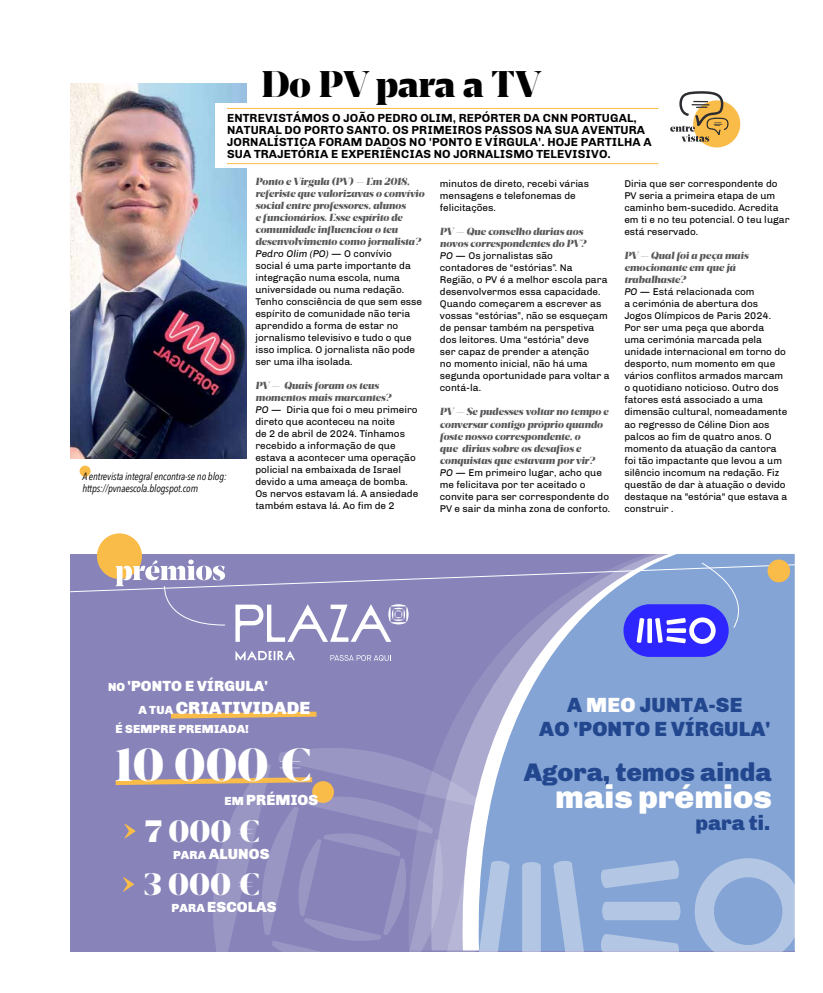
<style>
.page{position:relative;width:823px;height:993px;background:#fff}
.page>*{position:absolute;margin:0;border:0;box-sizing:border-box;transform-origin:0 0}
.t1{font:45px "Breve Display";color:#fff}
.t2{font:36px "Breve Display";color:#000}
.t3{font:900 33px "Chivo";color:#fff}
.t4{font:30px/53.2px "Breve Display";color:#fff}
.t5{font:900 26px "Chivo";color:#22478e}
.t6{font:900 21px/24px "Chivo";letter-spacing:.01em;color:#22478e;text-align:center}
.t7{font:900 18px "Chivo";letter-spacing:.01em;color:#fff}
.t8{font:900 15px "Chivo";letter-spacing:.01em;color:#fff}
.t9{font:700 12px/12px "Chivo";letter-spacing:.01em;color:#000}
.t10{font:900 12px "Chivo";letter-spacing:.01em;color:#fff}
.t11{font:italic 10.5px/12px "Avenir Next Condensed";letter-spacing:-.01em;color:#000}
.t12{font:10px/12px "Chivo";color:#000}
.t13{font:italic 10px/12px "Breve Display";color:#58595b}
.s1{font-style:italic}
.s2{font-size:12px}
.s3{color:#fff}
</style>
<div class="page">
<div style="left:70px;top:553px;width:724px;height:397px;background:#8884ba"></div>
<svg style="left:430px;top:553px;width:39px;height:192px"></svg>
<svg style="left:171px;top:711px;width:146px;height:8px"></svg>
<div style="left:97px;top:533px;width:45px;height:46px;background:#fabc49;border-radius:50%"></div>
<img style="left:71px;top:84px;width:176px;height:374px">
<div style="left:215px;top:103px;width:366px;height:64px;background:#fff"></div>
<div style="left:692px;top:100px;width:47px;height:47px;background:#fabc49;border-radius:50%"></div>
<svg style="left:670px;top:91px;width:58px;height:51px"></svg>
<div style="left:79px;top:465px;width:12px;height:11px;background:#fabc49;border-radius:50%"></div>
<hr style="left:227px;top:163px;width:431px;height:1px;background:#fabc49">
<hr style="left:227px;top:108px;width:431px;height:1px;background:#fabc49">
<svg style="left:469px;top:553px;width:325px;height:397px;fill:#84a4d5"></svg>
<div style="left:522px;top:861px;width:18px;height:91px;background:#b3c7e5"></div>
<svg style="left:110px;top:745px;width:399px;height:207px"></svg>
<svg style="left:553px;top:860px;width:31px;height:92px"></svg>
<svg style="left:601px;top:901px;width:79px;height:18px"></svg>
<svg style="left:600px;top:933px;width:79px;height:19px"></svg>
<svg style="left:600px;top:859px;width:79px;height:28px"></svg>
<svg style="left:694px;top:858px;width:101px;height:94px"></svg>
<svg style="left:70px;top:559px;width:725px;height:101px"></svg>
<div style="left:767px;top:559px;width:22px;height:23px;background:#fabc49;border-radius:50%"></div>
<h2 class="t2" style="left:261px;top:63px;width:281px">Do PV para a TV</h2>
<p class="t9" style="left:227px;top:112px;width:426px">ENTREVISTÁMOS O JOÃO PEDRO OLIM, REPÓRTER DA CNN PORTUGAL, NATURAL DO PORTO SANTO. OS PRIMEIROS PASSOS NA SUA AVENTURA JORNALÍSTICA FORAM DADOS NO 'PONTO E VÍRGULA'. HOJE PARTILHA A SUA TRAJETÓRIA E EXPERIÊNCIAS NO JORNALISMO TELEVISIVO.</p>
<p class="t12" style="left:439px;top:178px;width:151px">minutos de direto, recebi várias mensagens e telefonemas de felicitações.</p>
<p class="t13" style="left:439px;top:226px;width:148px">PV — Que conselho darias aos novos correspondentes do PV?</p>
<p class="t12" style="left:439px;top:250px;width:171px"><span class="s1">PO —</span> Os jornalistas são<br>contadores de “estórias”. Na<br>Região, o PV é a melhor escola para desenvolvermos essa capacidade.<br>Quando começarem a escrever as vossas “estórias”, não se esqueçam de pensar também na perspetiva dos leitores. Uma “estória” deve<br>ser capaz de prender a atenção<br>no momento inicial, não há uma segunda oportunidade para voltar a contá-la.</p>
<p class="t13" style="left:439px;top:406px;width:170px">PV — Se pudesses voltar no tempo e conversar contigo próprio quando foste nosso correspondente, o<br>que dirias sobre os desafios e conquistas que estavam por vir?</p>
<p class="t12" style="left:439px;top:466px;width:172px"><span class="s1">PO —</span> Em primeiro lugar, acho que me felicitava por ter aceitado o convite para ser correspondente do PV e sair da minha zona de conforto.</p>
<p class="t13" style="left:255px;top:176px;width:170px">Ponto e Virgula (PV) — Em 2018, referiste que valorizavas o convívio social entre professores, alunos<br>e funcionários. Esse espírito de comunidade influenciou o teu desenvolvimento como jornalista?</p>
<p class="t12" style="left:255px;top:248px;width:168px"><span class="s1">Pedro Olim (PO)</span> — O convívio<br>social é uma parte importante da integração numa escola, numa universidade ou numa redação.<br>Tenho consciência de que sem esse espírito de comunidade não teria aprendido a forma de estar no jornalismo televisivo e tudo o que isso implica. O jornalista não pode ser uma ilha isolada.</p>
<p class="t13" style="left:255px;top:380px;width:137px">PV — Quais foram os teus momentos mais marcantes?</p>
<p class="t12" style="left:255px;top:404px;width:164px"><span class="s1">PO —</span> Diria que foi o meu primeiro direto que aconteceu na noite<br>de 2 de abril de 2024. Tínhamos recebido a informação de que estava a acontecer uma operação policial na embaixada de Israel devido a uma ameaça de bomba.<br>Os nervos estavam lá. A ansiedade também estava lá. Ao fim de 2</p>
<p class="t12" style="left:624px;top:178px;width:167px">Diria que ser correspondente do<br>PV seria a primeira etapa de um caminho bem-sucedido. Acredita em ti e no teu potencial. O teu lugar está reservado.</p>
<p class="t13" style="left:624px;top:250px;width:126px">PV — Qual foi a peça mais emocionante em que já trabalhaste?</p>
<p class="t12" style="left:624px;top:286px;width:164px"><span class="s1">PO —</span> Está relacionada com<br>a cerimónia de abertura dos<br>Jogos Olímpicos de Paris 2024.<br>Por ser uma peça que aborda uma cerimónia marcada pela unidade internacional em torno do desporto, num momento em que vários conflitos armados marcam o quotidiano noticioso. Outro dos fatores está associado a uma dimensão cultural, nomeadamente ao regresso de Céline Dion aos palcos ao fim de quatro anos. O momento da atuação da cantora foi tão impactante que levou a um silêncio incomum na redação. Fiz questão de dar à atuação o devido destaque na "estória" que estava a construir .</p>
<p class="t11" style="left:82px;top:470px;width:146px">A entrevista integral encontra-se no blog: https://pvnaescola.blogspot.com</p>
<h3 class="t8" style="left:108px;top:677px;width:161px"><span class="s2">NO</span> 'PONTO E VÍRGULA'</h3>
<h3 class="t7" style="left:138px;top:697px;width:173px"><span class="s2">A TUA</span> CRIATIVIDADE</h3>
<p class="t10" style="left:115px;top:721px;width:135px">É SEMPRE PREMIADA!</p>
<h1 class="t1" style="left:115px;top:737px;width:197px">10 000 €</h1>
<h3 class="t4" style="left:144px;top:805px;width:118px">7 000 €<br>3 000 €</h3>
<h3 class="t8" style="left:224px;top:790px;width:95px"><span class="s2">EM</span> PRÉMIOS</h3>
<h3 class="t8" style="left:173px;top:844px;width:98px"><span class="s2">PARA</span> ALUNOS</h3>
<h3 class="t8" style="left:171px;top:898px;width:106px"><span class="s2">PARA</span> ESCOLAS</h3>
<h3 class="t6" style="left:539px;top:692px;width:232px">A <span class="s3">MEO</span> JUNTA-SE<br>AO 'PONTO E VÍRGULA'</h3>
<h3 class="t5" style="left:523px;top:756px;width:249px">Agora, temos ainda</h3>
<h3 class="t6" style="left:695px;top:810px;width:76px">para ti.</h3>
<h3 class="t3" style="left:555px;top:777px;width:218px">mais prémios</h3>
</div>
